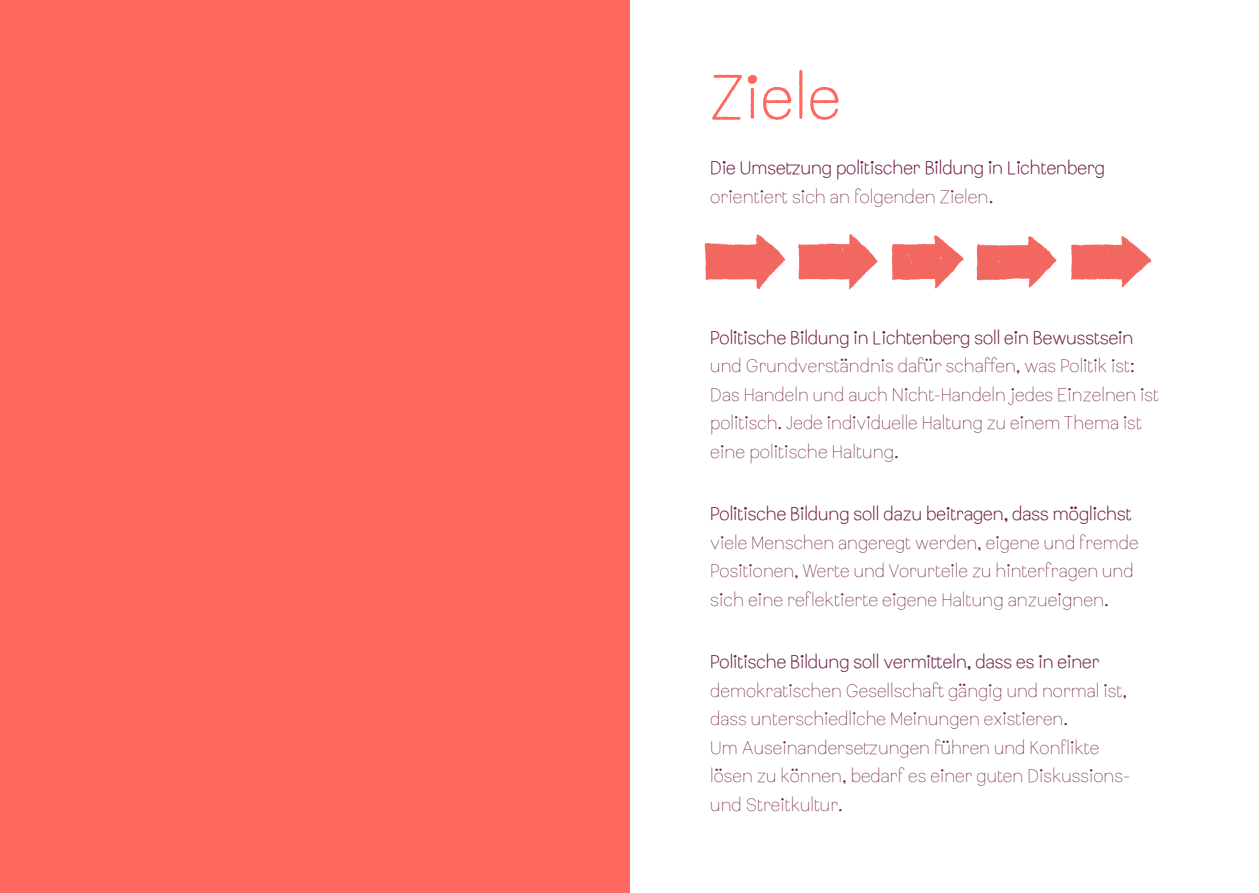
<style>
.page{position:relative;width:1259px;height:893px;background:#fff}
.page>*{position:absolute;margin:0;border:0;box-sizing:border-box;transform-origin:0 0}
.t1{font:60px "Crayon 18 Regular ext 05";letter-spacing:.02em;color:#ff685e}
.t2{font:18px/28.5px "Crayon 18 Light";color:#6e1e46}
.t3{font:18px "Crayon 18 Regular";color:#6e1e46}
.t4{font:18px "Crayon 18 Light ext 05";color:#6e1e46}
</style>
<div class="page">
<img style="left:0;top:0;width:1152px;height:893px">
<h1 class="t1" style="left:710px;top:61px;width:132px">Ziele</h1>
<p class="t3" style="left:710px;top:157px;width:396px">Die Umsetzung politischer Bildung in Lichtenberg</p>
<p class="t4" style="left:710px;top:186px;width:285px">orientiert sich an folgenden Zielen.</p>
<p class="t3" style="left:710px;top:326px;width:425px">Politische Bildung in Lichtenberg soll ein Bewusstsein</p>
<p class="t2" style="left:710px;top:352px;width:450px">und Grundverständnis dafür schaffen, was Politik ist:<br>Das Handeln und auch Nicht-Handeln jedes Einzelnen ist politisch. Jede individuelle Haltung zu einem Thema ist</p>
<p class="t4" style="left:710px;top:441px;width:190px">eine politische Haltung.</p>
<p class="t3" style="left:710px;top:503px;width:423px">Politische Bildung soll dazu beitragen, dass möglichst</p>
<p class="t2" style="left:710px;top:529px;width:430px">viele Menschen angeregt werden, eigene und fremde<br>Positionen, Werte und Vorurteile zu hinterfragen und</p>
<p class="t4" style="left:710px;top:589px;width:400px">sich eine reflektierte eigene Haltung anzueignen.</p>
<p class="t3" style="left:710px;top:651px;width:391px">Politische Bildung soll vermitteln, dass es in einer</p>
<p class="t2" style="left:710px;top:677px;width:421px">demokratischen Gesellschaft gängig und normal ist, dass unterschiedliche Meinungen existieren.<br>Um Auseinandersetzungen führen und Konflikte lösen zu können, bedarf es einer guten Diskussions&shy;und Streitkultur.</p>
</div>
